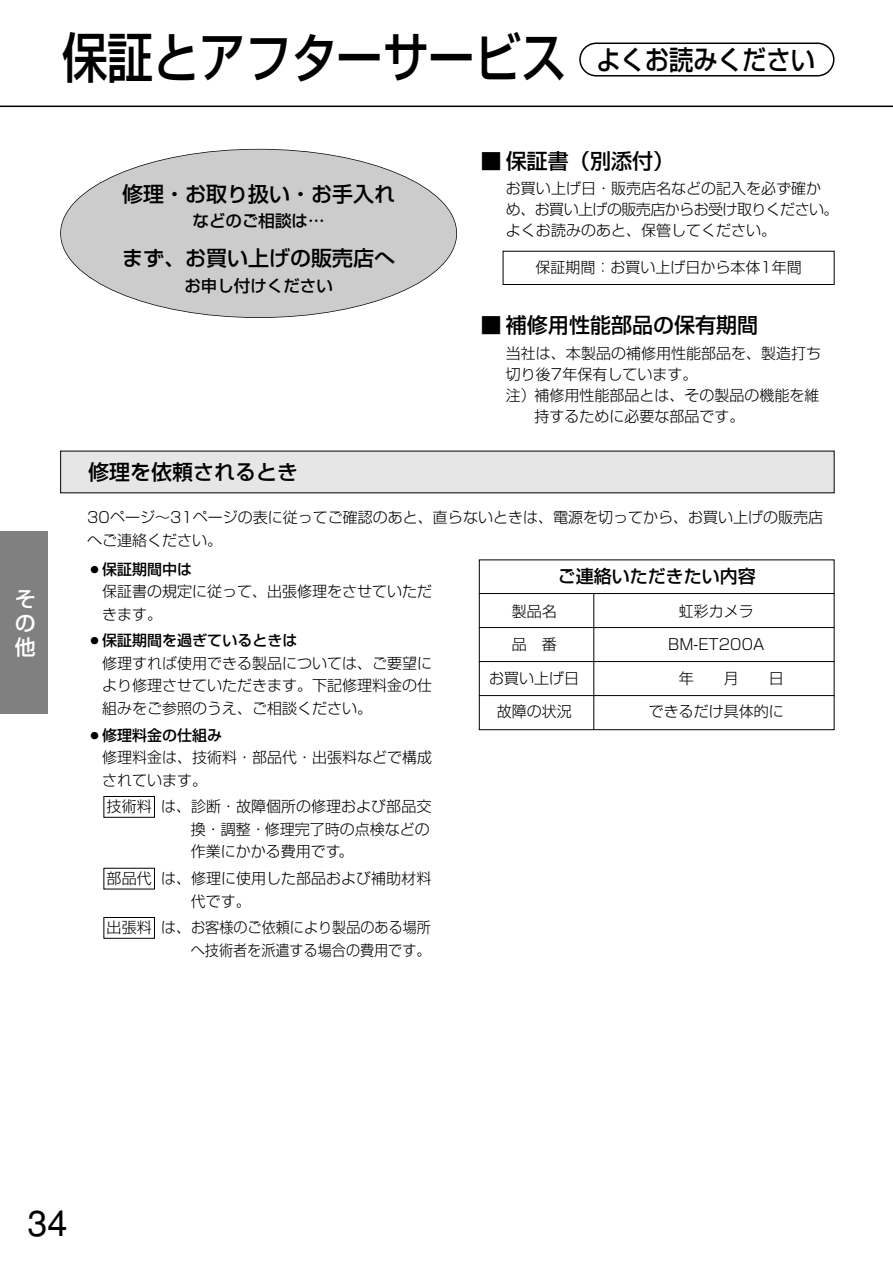
<style>
.page{position:relative;width:893px;height:1263px;background:#fff}
.page>*{position:absolute;margin:0;border:0;box-sizing:border-box;transform-origin:0 0}
.t1{font:500 54px "Shin Go";color:#000;scale:.85 1}
.t2{font:36px "Helvetica";color:#000}
.t3{font:500 21px "Shin Go";color:#000}
.t4{font:500 21px/24px "Shin Go";color:#fff;text-align:justify}
.t5{font:500 18px "Shin Go";color:#000}
.t6{font:500 16.5px "Shin Go";color:#000}
.t7{font:300 15px/22.5px "Shin Go";color:#000}
.s1{font-weight:500}
</style>
<div class="page">
<hr style="left:0;top:106px;width:892px;height:1px;background:#000">
<div style="left:0;top:531px;width:47px;height:183px;background:#808080"></div>
<svg style="left:579px;top:43px;width:255px;height:34px"></svg>
<div style="left:61px;top:150px;width:395px;height:167px;background:#ccc;border-radius:50%"></div>
<div style="left:502px;top:251px;width:332px;height:34px;border:1px solid #000"></div>
<div style="left:61px;top:451px;width:772px;height:41px;background:#e6e6e6"></div>
<div style="left:479px;top:560px;width:355px;height:170px;border:1px solid #000"></div>
<div style="left:104px;top:917px;width:51px;height:22px;border:1px solid #000"></div>
<div style="left:104px;top:796px;width:51px;height:22px;border:1px solid #000"></div>
<hr style="left:479px;top:593px;width:355px;height:1px;background:#000">
<hr style="left:479px;top:627px;width:355px;height:1px;background:#000">
<hr style="left:479px;top:661px;width:355px;height:1px;background:#000">
<hr style="left:479px;top:695px;width:355px;height:1px;background:#000">
<hr style="left:593px;top:594px;width:1px;height:136px;background:#000">
<h1 class="t1" style="left:62px;top:38px;width:887px">保証とアフターサービス <sup>よくお読みください</sup></h1>
<h3 class="t4" style="left:15px;top:589px;width:23px">その他</h3>
<h3 class="t3" style="left:122px;top:186px;width:274px">修理・お取り扱い・お手入れ</h3>
<p class="t6" style="left:192px;top:215px;width:133px">などのご相談は…</p>
<h3 class="t3" style="left:122px;top:251px;width:274px">まず、お買い上げの販売店へ</h3>
<p class="t6" style="left:184px;top:280px;width:150px">お申し付けください</p>
<h3 class="t3" style="left:480px;top:153px;width:195px">■ 保証書（別添付）</h3>
<p class="t7" style="left:506px;top:180px;width:334px;line-height:21px">お買い上げ日・販売店名などの記入を必ず確かめ、お買い上げの販売店からお受け取りください。よくお読みのあと、保管してください。</p>
<p class="t7" style="left:535px;top:259px;width:268px">保証期間：お買い上げ日から本体1年間</p>
<h3 class="t3" style="left:480px;top:317px;width:279px">■ 補修用性能部品の保有期間</h3>
<p class="t7" style="left:506px;top:344px;width:316px">当社は、本製品の補修用性能部品を、製造打ち</p>
<p class="t7" style="left:506px;top:365px;width:193px">切り後7年保有しています。</p>
<p class="t7" style="left:506px;top:386px;width:315px">注）補修用性能部品とは、その製品の機能を維</p>
<p class="t7" style="left:534px;top:407px;width:211px">持するために必要な部品です。</p>
<h3 class="t3" style="left:88px;top:464px;width:211px">修理を依頼されるとき</h3>
<p class="t7" style="left:87px;top:509px;width:737px">30ページ～31ページの表に従ってご確認のあと、直らないときは、電源を切ってから、お買い上げの販売店へご連絡ください。</p>
<p class="t7" style="left:102px;top:560px;width:331px;text-indent:-15px">○<span class="s1">保証期間中は<br></span>保証書の規定に従って、出張修理をさせていただきます。</p>
<p class="t7" style="left:102px;top:631px;width:331px;text-indent:-15px">○<span class="s1">保証期間を過ぎているときは<br></span>修理すれば使用できる製品については、ご要望により修理させていただきます。下記修理料金の仕組みをご参照のうえ、ご相談ください。</p>
<p class="t7" style="left:102px;top:726px;width:331px;text-indent:-15px">○<span class="s1">修理料金の仕組み<br></span>修理料金は、技術料・部品代・出張料などで構成されています。</p>
<p class="t7" style="left:191px;top:797px;width:242px;text-align:justify;text-indent:-30px">は、診断・故障個所の修理および部品交換・調整・修理完了時の点検などの作業にかかる費用です。</p>
<p class="t7" style="left:191px;top:869px;width:242px;text-indent:-30px">は、修理に使用した部品および補助材料代です。</p>
<p class="t7" style="left:161px;top:918px;width:271px;text-align:right">は、お客様のご依頼により製品のある場所へ技術者を派遣する場合の費用です。</p>
<p class="t5" style="left:557px;top:570px;width:199px">ご連絡いただきたい内容</p>
<p class="t7" style="left:511px;top:603px;width:46px">製品名</p>
<p class="t7" style="left:511px;top:636px;width:46px">品　番</p>
<p class="t7" style="left:489px;top:669px;width:91px">お買い上げ日</p>
<p class="t7" style="left:496px;top:702px;width:76px">故障の状況</p>
<p class="t7" style="left:678px;top:603px;width:76px">虹彩カメラ</p>
<p class="t7" style="left:668px;top:636px;width:98px">BM-ET200A</p>
<p class="t7" style="left:648px;top:702px;width:136px">できるだけ具体的に</p>
<p class="t7" style="left:107px;top:798px;width:46px">技術料</p>
<p class="t7" style="left:107px;top:869px;width:46px">部品代</p>
<p class="t7" style="left:107px;top:919px;width:46px">出張料</p>
<h2 class="t2" style="left:27px;top:1211px;width:42px">34</h2>
</div>
